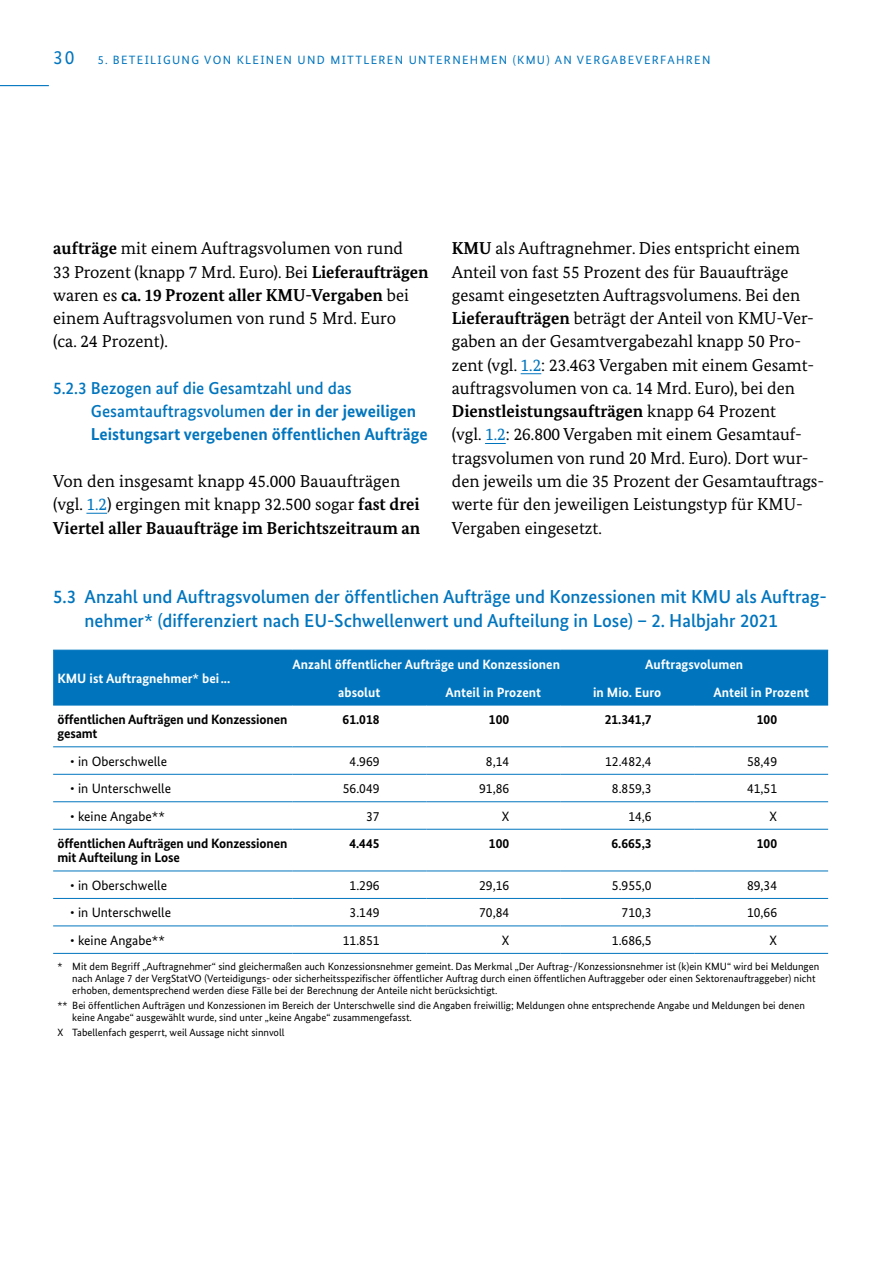
<style>
.page{position:relative;width:893px;height:1263px;background:#fff}
.page>*{position:absolute;margin:0;border:0;box-sizing:border-box;transform-origin:0 0}
.t1{font:500 18.75px/23.2px "Bundes Sans";color:#0075be}
.t2{font:17.25px/23.2px "Bundes Serif";color:#000}
.t3{font:700 17.25px/23.2px "Bundes Sans";color:#0075be}
.t4{font:13.5px "Bundes Sans";color:#000}
.t5{font:700 13.5px/14.2px "Bundes Sans";letter-spacing:-.01em;color:#000}
.t6{font:700 13.5px "Bundes Sans";color:#fff}
.t7{font:12px "Bundes Sans";letter-spacing:.11em;color:#0075be}
.P{font:10.5px/12px "Bundes Sans";color:#000}
.s1{font-size:19.5px}
.s2{font-weight:700}
.s3{font-weight:500}
.s4{color:#0075be}
</style>
<div class="page">
<hr style="left:0;top:85px;width:49px;height:1px;background:#0075be">
<svg style="left:86px;top:513px;width:21px;height:1px"></svg>
<svg style="left:521px;top:373px;width:20px;height:1px"></svg>
<svg style="left:485px;top:443px;width:21px;height:1px"></svg>
<div style="left:53px;top:651px;width:775px;height:54px;background:#0075be"></div>
<svg style="left:53px;top:747px;width:775px;height:151px"></svg>
<svg style="left:53px;top:926px;width:775px;height:27px"></svg>
<hr style="left:53px;top:650px;width:239px;height:1px;background:#0075be">
<hr style="left:292px;top:650px;width:134px;height:1px;background:#0075be">
<hr style="left:426px;top:650px;width:134px;height:1px;background:#0075be">
<hr style="left:560px;top:650px;width:134px;height:1px;background:#0075be">
<hr style="left:694px;top:650px;width:134px;height:1px;background:#0075be">
<hr style="left:53px;top:705px;width:239px;height:1px;background:#0075be">
<hr style="left:292px;top:705px;width:134px;height:1px;background:#0075be">
<hr style="left:426px;top:705px;width:134px;height:1px;background:#0075be">
<hr style="left:560px;top:705px;width:134px;height:1px;background:#0075be">
<hr style="left:694px;top:705px;width:134px;height:1px;background:#0075be">
<hr style="left:53px;top:746px;width:239px;height:1px;background:#0075be">
<hr style="left:292px;top:746px;width:134px;height:1px;background:#0075be">
<hr style="left:426px;top:746px;width:134px;height:1px;background:#0075be">
<hr style="left:560px;top:746px;width:134px;height:1px;background:#0075be">
<hr style="left:694px;top:746px;width:134px;height:1px;background:#0075be">
<hr style="left:53px;top:774px;width:239px;height:1px;background:#0075be">
<hr style="left:292px;top:774px;width:134px;height:1px;background:#0075be">
<hr style="left:426px;top:774px;width:134px;height:1px;background:#0075be">
<hr style="left:560px;top:774px;width:134px;height:1px;background:#0075be">
<hr style="left:694px;top:774px;width:134px;height:1px;background:#0075be">
<hr style="left:53px;top:801px;width:239px;height:1px;background:#0075be">
<hr style="left:292px;top:801px;width:134px;height:1px;background:#0075be">
<hr style="left:426px;top:801px;width:134px;height:1px;background:#0075be">
<hr style="left:560px;top:801px;width:134px;height:1px;background:#0075be">
<hr style="left:694px;top:801px;width:134px;height:1px;background:#0075be">
<hr style="left:53px;top:829px;width:239px;height:1px;background:#0075be">
<hr style="left:292px;top:829px;width:134px;height:1px;background:#0075be">
<hr style="left:426px;top:829px;width:134px;height:1px;background:#0075be">
<hr style="left:560px;top:829px;width:134px;height:1px;background:#0075be">
<hr style="left:694px;top:829px;width:134px;height:1px;background:#0075be">
<hr style="left:53px;top:870px;width:239px;height:1px;background:#0075be">
<hr style="left:292px;top:870px;width:134px;height:1px;background:#0075be">
<hr style="left:426px;top:870px;width:134px;height:1px;background:#0075be">
<hr style="left:560px;top:870px;width:134px;height:1px;background:#0075be">
<hr style="left:694px;top:870px;width:134px;height:1px;background:#0075be">
<hr style="left:53px;top:898px;width:239px;height:1px;background:#0075be">
<hr style="left:292px;top:898px;width:134px;height:1px;background:#0075be">
<hr style="left:426px;top:898px;width:134px;height:1px;background:#0075be">
<hr style="left:560px;top:898px;width:134px;height:1px;background:#0075be">
<hr style="left:694px;top:898px;width:134px;height:1px;background:#0075be">
<hr style="left:53px;top:925px;width:239px;height:1px;background:#0075be">
<hr style="left:292px;top:925px;width:134px;height:1px;background:#0075be">
<hr style="left:426px;top:925px;width:134px;height:1px;background:#0075be">
<hr style="left:560px;top:925px;width:134px;height:1px;background:#0075be">
<hr style="left:694px;top:925px;width:134px;height:1px;background:#0075be">
<hr style="left:53px;top:953px;width:239px;height:1px;background:#0075be">
<hr style="left:292px;top:953px;width:134px;height:1px;background:#0075be">
<hr style="left:426px;top:953px;width:134px;height:1px;background:#0075be">
<hr style="left:560px;top:953px;width:134px;height:1px;background:#0075be">
<hr style="left:694px;top:953px;width:134px;height:1px;background:#0075be">
<p class="t7" style="left:53px;top:53px;width:659px"><span class="s1">30</span> 5. BETEILIGUNG VON KLEINEN UND MITTLEREN UNTERNEHMEN (KMU) AN VERGABEVERFAHREN</p>
<p class="t2" style="left:53px;top:237px;width:377px"><span class="s2">aufträge</span> mit einem Auftragsvolumen von rund<br>33 Prozent (knapp 7 Mrd. Euro). Bei <span class="s2">Lieferaufträgen </span>waren es <span class="s2">ca. 19 Prozent aller KMU-Vergaben</span> bei einem Auftragsvolumen von rund 5 Mrd. Euro<br>(ca. 24 Prozent).</p>
<h4 class="t3" style="left:91px;top:376px;width:338px;text-indent:-38px"><span class="s3">5.2.3 Bezogen auf die Gesamtzahl und das<br>Gesamtauftragsvolumen</span> der in der jeweiligen<br>Leistungsart vergebenen öffentlichen Aufträge</h4>
<p class="t2" style="left:53px;top:469px;width:369px">Von den insgesamt knapp 45.000 Bauaufträgen (vgl. <span class="s4">1.2</span>) ergingen mit knapp 32.500 sogar <span class="s2">fast drei<br>Viertel aller Bauaufträge im Berichtszeitraum an</span></p>
<p class="t2" style="left:452px;top:237px;width:374px"><span class="s2">KMU</span> als Auftragnehmer. Dies entspricht einem Anteil von fast 55 Prozent des für Bauaufträge gesamt eingesetzten Auftragsvolumens. Bei den <span class="s2">Lieferaufträgen</span> beträgt der Anteil von KMU-Ver&shy;gaben an der Gesamtvergabezahl knapp 50 Pro&shy;zent (vgl. <span class="s4">1.2</span>: 23.463 Vergaben mit einem Gesamt&shy;auftragsvolumen von ca. 14 Mrd. Euro), bei den <span class="s2">Dienstleistungsaufträgen</span> knapp 64 Prozent<br>(vgl. <span class="s4">1.2</span>: 26.800 Vergaben mit einem Gesamtauf&shy;tragsvolumen von rund 20 Mrd. Euro). Dort wur&shy;den jeweils um die 35 Prozent der Gesamtauftrags&shy;werte für den jeweiligen Leistungstyp für KMU-Vergaben eingesetzt.</p>
<p class="t1" style="left:85px;top:585px;width:744px;text-indent:-31px">5.3 Anzahl und Auftragsvolumen der öffentlichen Aufträge und Konzessionen mit KMU als Auftrag&shy;nehmer* (differenziert nach EU-Schwellenwert und Aufteilung in Lose) – 2. Halbjahr 2021</p>
<p class="t6" style="left:57px;top:670px;width:174px">KMU ist Auftragnehmer* bei...</p>
<p class="t6" style="left:292px;top:657px;width:269px">Anzahl öffentlicher Aufträge und Konzessionen</p>
<p class="t6" style="left:645px;top:657px;width:99px">Auftragsvolumen</p>
<p class="t6" style="left:338px;top:684px;width:44px">absolut</p>
<p class="t6" style="left:445px;top:684px;width:97px">Anteil in Prozent</p>
<p class="t6" style="left:593px;top:684px;width:70px">in Mio. Euro</p>
<p class="t6" style="left:713px;top:684px;width:97px">Anteil in Prozent</p>
<p class="t5" style="left:57px;top:712px;width:231px">öffentlichen Aufträgen und Konzessionen gesamt</p>
<p class="t5" style="left:343px;top:712px;width:38px">61.018</p>
<p class="t5" style="left:489px;top:712px;width:22px">100</p>
<p class="t5" style="left:605px;top:712px;width:48px">21.341,7</p>
<p class="t5" style="left:757px;top:712px;width:22px">100</p>
<p class="t4" style="left:70px;top:753px;width:98px">• in Oberschwelle</p>
<p class="t4" style="left:350px;top:753px;width:31px">4.969</p>
<p class="t4" style="left:486px;top:753px;width:25px">8,14</p>
<p class="t4" style="left:605px;top:753px;width:48px">12.482,4</p>
<p class="t4" style="left:747px;top:753px;width:32px">58,49</p>
<p class="t4" style="left:70px;top:781px;width:102px">• in Unterschwelle</p>
<p class="t4" style="left:343px;top:781px;width:38px">56.049</p>
<p class="t4" style="left:479px;top:781px;width:32px">91,86</p>
<p class="t4" style="left:612px;top:781px;width:41px">8.859,3</p>
<p class="t4" style="left:747px;top:781px;width:32px">41,51</p>
<p class="t4" style="left:70px;top:808px;width:96px">• keine Angabe**</p>
<p class="t4" style="left:366px;top:808px;width:15px">37</p>
<p class="t4" style="left:502px;top:808px;width:9px">X</p>
<p class="t4" style="left:628px;top:808px;width:25px">14,6</p>
<p class="t4" style="left:770px;top:808px;width:9px">X</p>
<p class="t5" style="left:57px;top:836px;width:231px">öffentlichen Aufträgen und Konzessionen mit Aufteilung in Lose</p>
<p class="t5" style="left:349px;top:836px;width:32px">4.445</p>
<p class="t5" style="left:489px;top:836px;width:22px">100</p>
<p class="t5" style="left:611px;top:836px;width:42px">6.665,3</p>
<p class="t5" style="left:757px;top:836px;width:22px">100</p>
<p class="t4" style="left:70px;top:878px;width:98px">• in Oberschwelle</p>
<p class="t4" style="left:350px;top:878px;width:31px">1.296</p>
<p class="t4" style="left:479px;top:878px;width:32px">29,16</p>
<p class="t4" style="left:612px;top:878px;width:41px">5.955,0</p>
<p class="t4" style="left:747px;top:878px;width:32px">89,34</p>
<p class="t4" style="left:70px;top:905px;width:102px">• in Unterschwelle</p>
<p class="t4" style="left:350px;top:905px;width:31px">3.149</p>
<p class="t4" style="left:479px;top:905px;width:32px">70,84</p>
<p class="t4" style="left:622px;top:905px;width:32px">710,3</p>
<p class="t4" style="left:747px;top:905px;width:32px">10,66</p>
<p class="t4" style="left:70px;top:933px;width:96px">• keine Angabe**</p>
<p class="t4" style="left:343px;top:933px;width:38px">11.851</p>
<p class="t4" style="left:502px;top:933px;width:9px">X</p>
<p class="t4" style="left:612px;top:933px;width:41px">1.686,5</p>
<p class="t4" style="left:770px;top:933px;width:9px">X</p>
<p class="P" style="left:72px;top:960px;width:748px;text-indent:-15px">* Mit dem Begriff „Auftragnehmer“ sind gleichermaßen auch Konzessionsnehmer gemeint. Das Merkmal „Der Auftrag-/Konzessionsnehmer ist (k)ein KMU“ wird bei Meldungen nach Anlage 7 der VergStatVO (Verteidigungs- oder sicherheitsspezifischer öffentlicher Auftrag durch einen öffentlichen Auftraggeber oder einen Sektorenauftraggeber) nicht erhoben, dementsprechend werden diese Fälle bei der Berechnung der Anteile nicht berücksichtigt.</p>
<p class="P" style="left:72px;top:1000px;width:734px;text-indent:-15px">** Bei öffentlichen Aufträgen und Konzessionen im Bereich der Unterschwelle sind die Angaben freiwillig; Meldungen ohne entsprechende Angabe und Meldungen bei denen keine Angabe“ ausgewählt wurde, sind unter „keine Angabe“ zusammengefasst.</p>
<p class="P" style="left:57px;top:1027px;width:229px">X Tabellenfach gesperrt, weil Aussage nicht sinnvoll</p>
</div>
